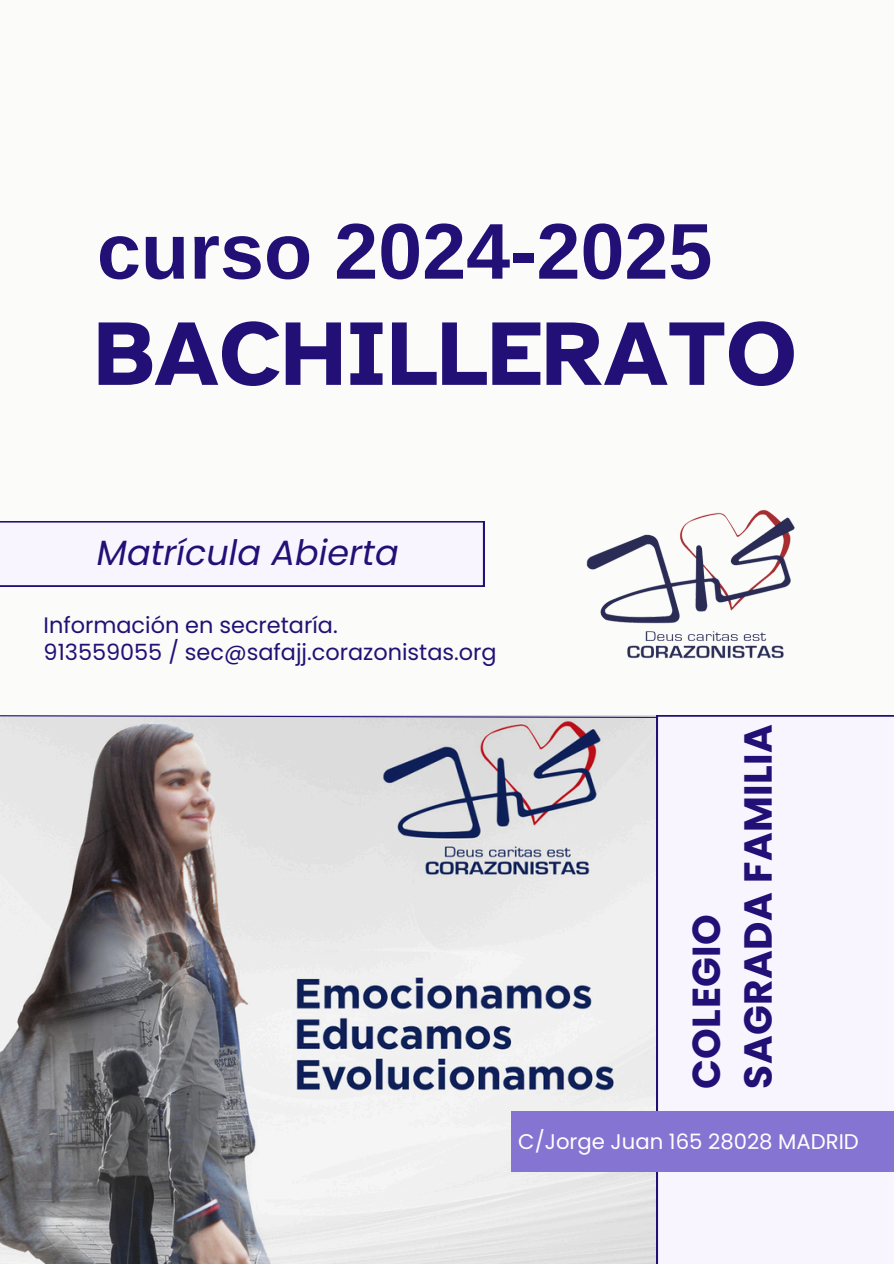
<style>
.page{position:relative;width:894px;height:1264px;background:#fff}
.page>*{position:absolute;margin:0;border:0;box-sizing:border-box;transform-origin:0 0}
.t1{font:700 93.45px "Atkinson Hyperlegible";color:#231076}
.t2{font:700 79.05px "Arimo";color:#231076}
.t3{font:700 39px/51.8px "Poppins";letter-spacing:.01em;color:#231076}
.t4{font:italic 34.95px "Poppins";color:#231076}
.t5{font:22.35px "Poppins";color:#231076}
.t6{font:21.15px "Poppins";color:#fff}
</style>
<div class="page">
<div style="left:0;top:0;width:893px;height:1263px;background:#fbfbf9"></div>
<img style="left:0;top:718px;width:656px;height:545px">
<svg style="left:656px;top:715px;width:237px;height:548px"></svg>
<div style="left:511px;top:1111px;width:382px;height:61px;background:#8574d1"></div>
<svg style="left:0;top:521px;width:484px;height:65px"></svg>
<svg style="left:0;top:715px;width:658px;height:3px;background:#958eb4"></svg>
<img style="left:586px;top:509px;width:209px;height:150px">
<h1 class="t2" style="left:97px;top:207px;width:616px">curso 2024-2025</h1>
<p class="t1" style="left:94px;top:296px;width:704px">BACHILLERATO</p>
<p class="t4" style="left:97px;top:528px;width:303px">Matrícula Abierta</p>
<h3 class="t5" style="left:44px;top:609px;width:295px">Información en secretaría.</h3>
<p class="t5" style="left:44px;top:636px;width:454px">913559055 / sec@safajj.corazonistas.org</p>
<p class="t3" style="left:680px;top:1088px;width:366px;rotate:-90deg">COLEGIO<br>SAGRADA FAMILIA</p>
<h4 class="t6" style="left:518px;top:1126px;width:342px">C/Jorge Juan 165 28028 MADRID</h4>
</div>
